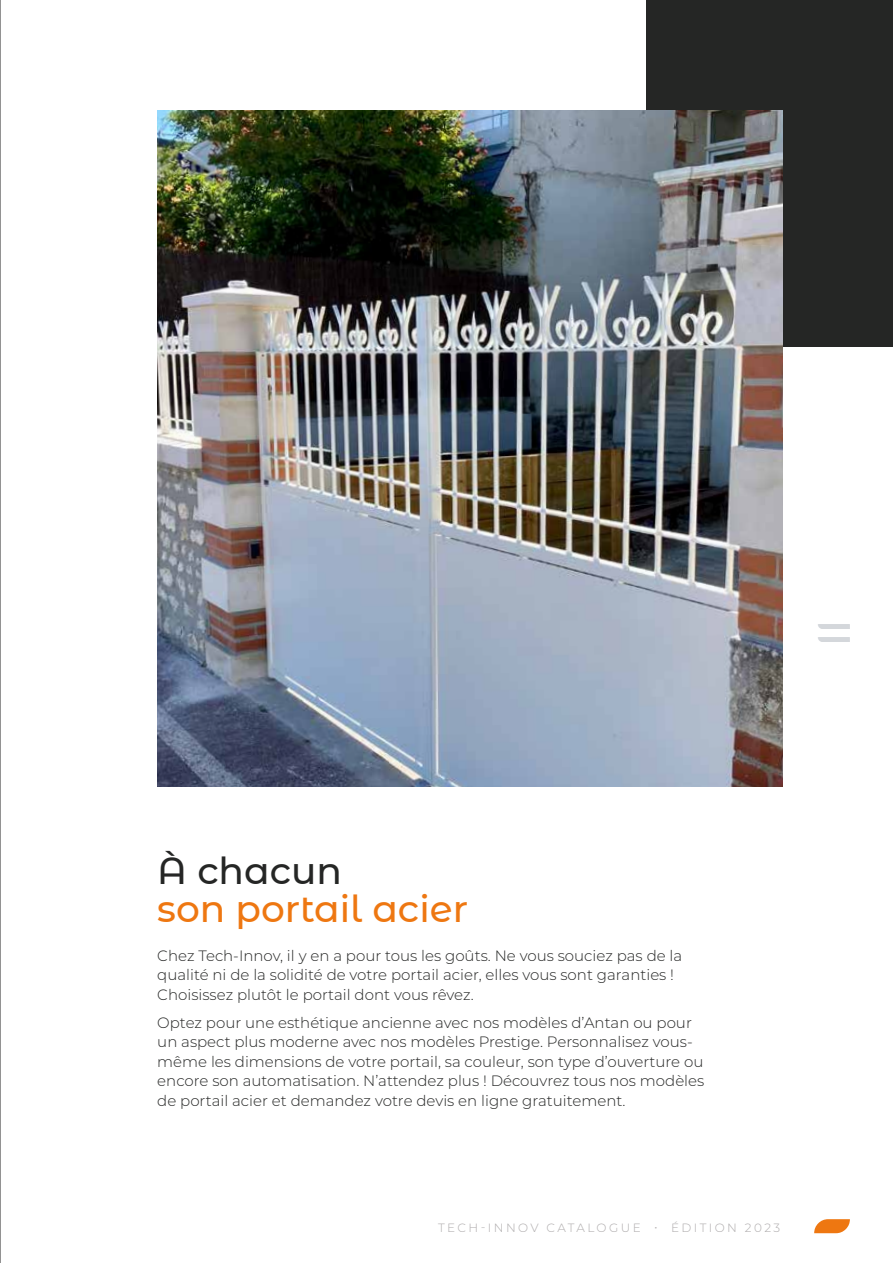
<style>
.page{position:relative;width:893px;height:1263px;background:#fff}
.page>*{position:absolute;margin:0;border:0;box-sizing:border-box;transform-origin:0 0}
.t1{font:45px "Cano";color:#d4d7db}
.t2{font:500 37.5px "Montserrat Alternates";color:#e71}
.t3{font:500 37.5px "Montserrat Alternates";color:#252625}
.t4{font:300 15px/19.5px "Montserrat";color:#252625}
.t5{font:300 12px "Montserrat";letter-spacing:.2em;color:#aeabac}
</style>
<div class="page">
<svg style="left:814px;top:1219px;width:36px;height:14px"></svg>
<hr style="left:0;top:0;width:1px;height:1263px;background:#252625">
<div style="left:646px;top:0;width:247px;height:347px;background:#252625"></div>
<img style="left:157px;top:111px;width:625px;height:676px">
<h1 class="t1" style="left:816px;top:642px;width:22px;rotate:-90deg">11</h1>
<h2 class="t3" style="left:157px;top:845px;width:186px">À chacun</h2>
<h2 class="t2" style="left:157px;top:882px;width:312px">son portail acier</h2>
<p class="t4" style="left:157px;top:945px;width:526px">Chez Tech-Innov, il y en a pour tous les goûts. Ne vous souciez pas de la qualité ni de la solidité de votre portail acier, elles vous sont garanties !<br>Choisissez plutôt le portail dont vous rêvez.</p>
<p class="t4" style="left:157px;top:1012px;width:548px">Optez pour une esthétique ancienne avec nos modèles d’Antan ou pour un aspect plus moderne avec nos modèles Prestige. Personnalisez vous&shy;même les dimensions de votre portail, sa couleur, son type d’ouverture ou encore son automatisation. N’attendez plus ! Découvrez tous nos modèles de portail acier et demandez votre devis en ligne gratuitement.</p>
<p class="t5" style="left:438px;top:1219px;width:344px">TECH-INNOV CATALOGUE • ÉDITION 2023</p>
</div>
